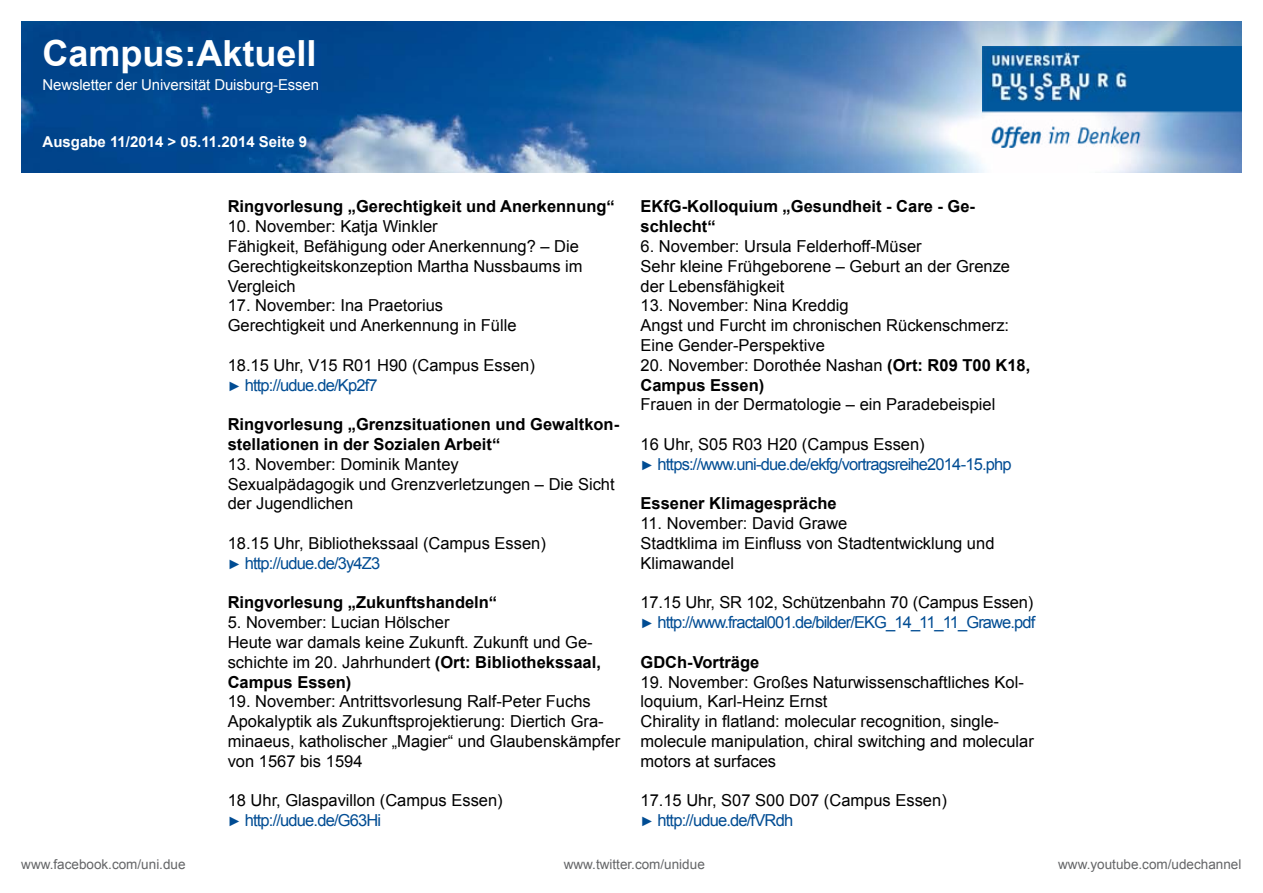
<style>
.page{position:relative;width:1263px;height:893px;background:#fff}
.page>*{position:absolute;margin:0;border:0;box-sizing:border-box;transform-origin:0 0}
.t1{font:700 36px "Arial";color:#fff}
.t2{font:16.5px/19.8px "Arial";color:#000}
.t3{font:700 16.5px/19.8px "Arial";color:#000}
.t4{font:16.5px/19.8px "Arial";letter-spacing:-.05em;color:#004c93}
.t5{font:15px "Arial";letter-spacing:-.01em;color:#fff}
.t6{font:700 15px "Arial";color:#fff}
.t7{font:13.5px "Arial";color:#646567}
.s1{font-size:13.5px;color:#004c93}
.s2{color:#004c93}
.s3{font-weight:700}
.s4{font-weight:400}
.s5{color:#000}
.s6{font-size:13.5px}
</style>
<div class="page">
<img style="left:21px;top:21px;width:1221px;height:152px">
<img style="left:982px;top:47px;width:260px;height:100px">
<h1 class="t1" style="left:43px;top:29px;width:276px">Campus:Aktuell</h1>
<p class="t5" style="left:43px;top:74px;width:278px">Newsletter der Universität Duisburg-Essen</p>
<p class="t6" style="left:43px;top:132px;width:266px">Ausgabe 11/2014 &gt; 05.11.2014 Seite 9</p>
<p class="t3" style="left:228px;top:197px;width:389px">Ringvorlesung „Gerechtigkeit und Anerkennung“</p>
<p class="t2" style="left:228px;top:217px;width:356px">10. November: Katja Winkler<br>Fähigkeit, Befähigung oder Anerkennung? – Die Gerechtigkeitskonzeption Martha Nussbaums im Vergleich</p>
<p class="t2" style="left:228px;top:296px;width:290px">17. November: Ina Praetorius<br>Gerechtigkeit und Anerkennung in Fülle</p>
<p class="t2" style="left:228px;top:355px;width:309px">18.15 Uhr, V15 R01 H90 (Campus Essen) <span class="s1">►</span> <span class="s2">http://udue.de/Kp2f7</span></p>
<p class="t3" style="left:228px;top:415px;width:393px">Ringvorlesung „Grenzsituationen und Gewaltkon&shy;stellationen in der Sozialen Arbeit“</p>
<p class="t2" style="left:228px;top:454px;width:389px">13. November: Dominik Mantey<br>Sexualpädagogik und Grenzverletzungen – Die Sicht der Jugendlichen</p>
<p class="t2" style="left:228px;top:533px;width:320px">18.15 Uhr, Bibliothekssaal (Campus Essen) <span class="s1">►</span> <span class="s2">http://udue.de/3y4Z3</span></p>
<p class="t3" style="left:228px;top:593px;width:271px">Ringvorlesung „Zukunftshandeln“</p>
<p class="t2" style="left:228px;top:613px;width:375px">5. November: Lucian Hölscher<br>Heute war damals keine Zukunft. Zukunft und Ge&shy;schichte im 20. Jahrhundert <span class="s3">(Ort: Bibliothekssaal, Campus Essen)</span></p>
<p class="t2" style="left:228px;top:692px;width:394px">19. November: Antrittsvorlesung Ralf-Peter Fuchs Apokalyptik als Zukunftsprojektierung: Diertich Gra&shy;minaeus, katholischer „Magier“ und Glaubenskämpfer von 1567 bis 1594</p>
<p class="t2" style="left:228px;top:791px;width:277px">18 Uhr, Glaspavillon (Campus Essen) <span class="s1">►</span> <span class="s2">http://udue.de/G63Hi</span></p>
<p class="t3" style="left:640px;top:197px;width:336px">EKfG-Kolloquium „Gesundheit - Care - Ge&shy;schlecht“</p>
<p class="t2" style="left:640px;top:236px;width:371px">6. November: Ursula Felderhoff-Müser<br>Sehr kleine Frühgeborene – Geburt an der Grenze der Lebensfähigkeit</p>
<p class="t2" style="left:640px;top:296px;width:370px">13. November: Nina Kreddig<br>Angst und Furcht im chronischen Rückenschmerz:<br>Eine Gender-Perspektive</p>
<p class="t3" style="left:640px;top:356px;width:391px"><span class="s4">20. November: Dorothée Nashan</span> (Ort: R09 T00 K18,<br>Campus Essen)</p>
<p class="t2" style="left:640px;top:395px;width:356px">Frauen in der Dermatologie – ein Paradebeispiel</p>
<p class="t4" style="left:640px;top:434px;width:373px"><span class="s5">16 Uhr, S05 R03 H20 (Campus Essen)<br></span><span class="s6">►</span> https://www.uni-due.de/ekfg/vortragsreihe2014-15.php</p>
<p class="t3" style="left:640px;top:494px;width:198px">Essener Klimagespräche</p>
<p class="t2" style="left:640px;top:514px;width:355px">11. November: David Grawe<br>Stadtklima im Einfluss von Stadtentwicklung und<br>Klimawandel</p>
<p class="t4" style="left:640px;top:593px;width:396px"><span class="s5">17.15 Uhr, SR 102, Schützenbahn 70 (Campus Essen) </span><span class="s6">►</span> http://www.fractal001.de/bilder/EKG_14_11_11_Grawe.pdf</p>
<p class="t3" style="left:640px;top:653px;width:120px">GDCh-Vorträge</p>
<p class="t2" style="left:640px;top:672px;width:395px">19. November: Großes Naturwissenschaftliches Kol&shy;loquium, Karl-Heinz Ernst<br>Chirality in flatland: molecular recognition, single&shy;molecule manipulation, chiral switching and molecular motors at surfaces</p>
<p class="t2" style="left:640px;top:791px;width:308px">17.15 Uhr, S07 S00 D07 (Campus Essen) <span class="s1">►</span> <span class="s2">http://udue.de/fVRdh</span></p>
<p class="t7" style="left:21px;top:855px;width:166px">www.facebook.com/uni.due</p>
<p class="t7" style="left:564px;top:855px;width:143px">www.twitter.com/unidue</p>
<p class="t7" style="left:1058px;top:855px;width:185px">www.youtube.com/udechannel</p>
</div>
